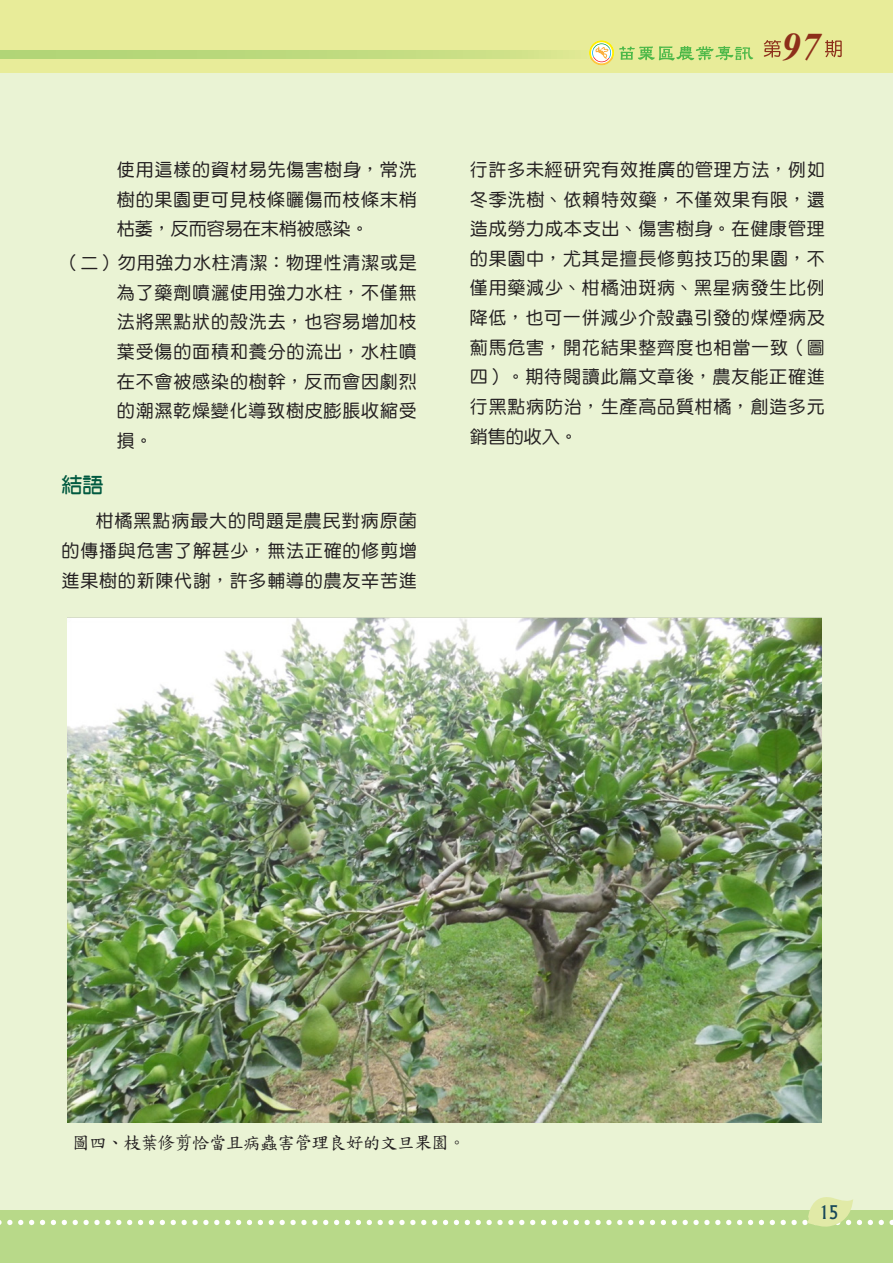
<style>
.page{position:relative;width:893px;height:1263px;background:#fff}
.page>*{position:absolute;margin:0;border:0;box-sizing:border-box;transform-origin:0 0}
.t1{font:italic 700 39px "Times New Roman";color:#8d2f1a}
.t2{font:21px "DF Yuan Bd HK BF";color:#005940}
.t3{font:18px/29.7px "DF Yuan Md HK BF";letter-spacing:.045em;color:#231f20;text-align:justify}
.t4{font:18px "DF Kai Shu SB Estd BF";letter-spacing:-.05em;color:#231f20}
.t5{font:500 18px "Albertus";color:#174859;scale:.9 1}
</style>
<div class="page">
<div style="left:0;top:66px;width:893px;height:1146px;background:#eaf3d4"></div>
<img style="left:68px;top:618px;width:753px;height:505px">
<div style="left:0;top:1210px;width:893px;height:53px;background:#b8d989"></div>
<div style="left:0;top:0;width:893px;height:72px;background:#e8ec99"></div>
<svg style="left:0;top:50px;width:590px;height:8px;background:#c0db7f"></svg>
<svg style="left:764px;top:40px;width:17px;height:18px"></svg>
<svg style="left:825px;top:40px;width:17px;height:17px"></svg>
<svg style="left:590px;top:41px;width:163px;height:24px"></svg>
<svg style="left:0;top:1197px;width:893px;height:30px"></svg>
<p class="t3" style="left:117px;top:155px;width:301px">使用這樣的資材易先傷害樹身，常洗樹的果園更可見枝條曬傷而枝條末梢枯萎，反而容易在末梢被感染。</p>
<p class="t3" style="left:117px;top:248px;width:301px;text-indent:-55px">（二）勿用強力水柱清潔：物理性清潔或是為了藥劑噴灑使用強力水柱，不僅無法將黑點狀的殼洗去，也容易增加枝葉受傷的面積和養分的流出，水柱噴在不會被感染的樹幹，反而會因劇烈的潮濕乾燥變化導致樹皮膨脹收縮受損。</p>
<p class="t2" style="left:62px;top:474px;width:43px">結語</p>
<p class="t3" style="left:62px;top:506px;width:357px;text-indent:34px">柑橘黑點病最大的問題是農民對病原菌的傳播與危害了解甚少，無法正確的修剪增進果樹的新陳代謝，許多輔導的農友辛苦進</p>
<h1 class="t1" style="left:781px;top:19px;width:40px">97</h1>
<p class="t3" style="left:470px;top:155px;width:357px">行許多未經研究有效推廣的管理方法，例如冬季洗樹、依賴特效藥，不僅效果有限，還造成勞力成本支出、傷害樹身。在健康管理的果園中，尤其是擅長修剪技巧的果園，不僅用藥減少、柑橘油斑病、黑星病發生比例降低，也可一併減少介殼蟲引發的煤煙病及薊馬危害，開花結果整齊度也相當一致（圖四）。期待閱讀此篇文章後，農友能正確進行黑點病防治，生產高品質柑橘，創造多元銷售的收入。</p>
<p class="t4" style="left:72px;top:1134px;width:396px">圖四、枝葉修剪恰當且病蟲害管理良好的文旦果園。</p>
<p class="t5" style="left:819px;top:1201px;width:23px">15</p>
</div>
